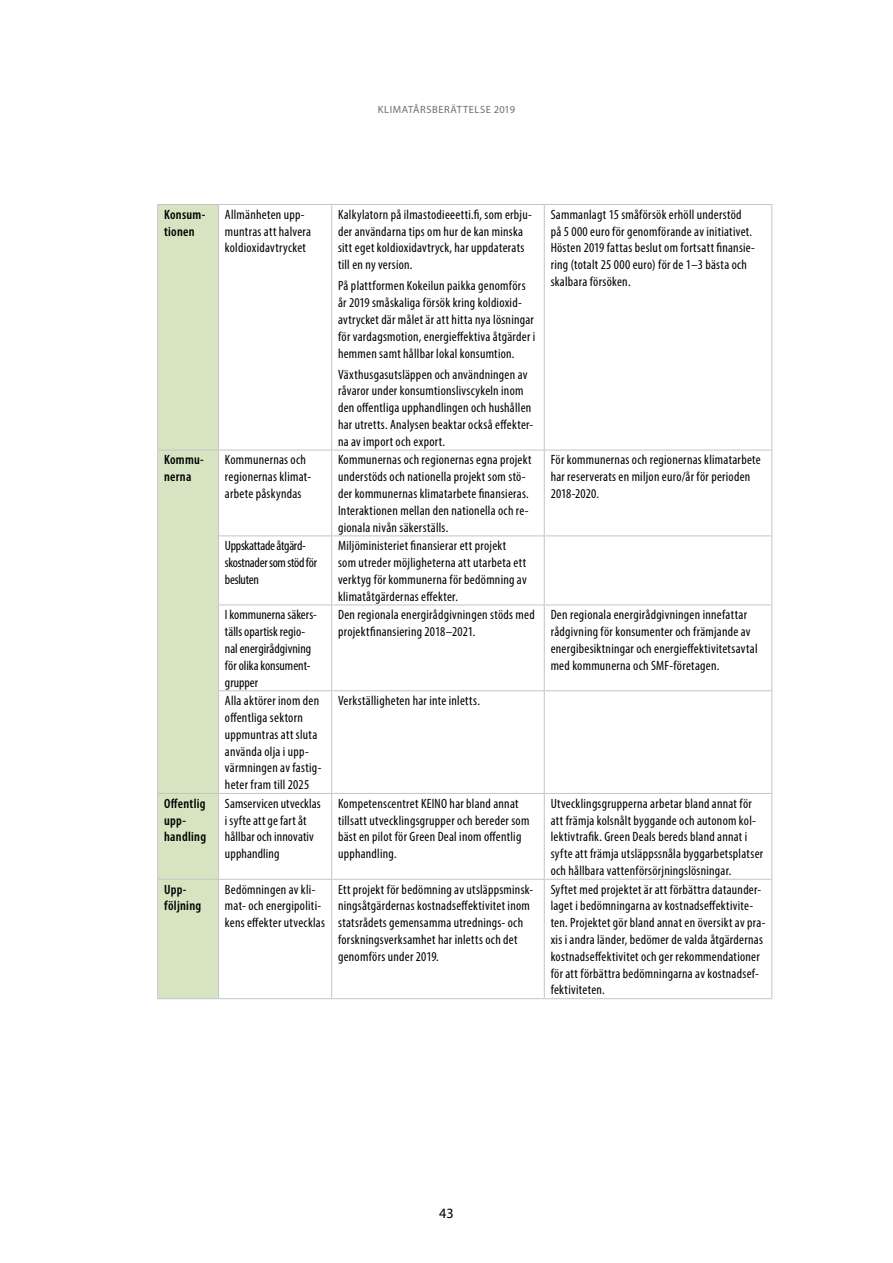
<style>
.page{position:relative;width:893px;height:1263px;background:#fff}
.page>*{position:absolute;margin:0;border:0;box-sizing:border-box;transform-origin:0 0}
.t1{font:14.25px "Myriad Pro";color:#000}
.Taulu_perus_vas{font:condensed 13.5px/16.8px "Myriad Pro";letter-spacing:.02em;color:#000}
.Taulu_perus_vas-2{font:condensed 13.5px/16.8px "Myriad Pro";color:#000}
.Taulu_perus_vas-3{font:600 condensed 13.5px/16.8px "Myriad Pro";letter-spacing:.025em;color:#000}
.Taulu_perus_vas-4{font:condensed 13.5px/16.8px "Myriad Pro";letter-spacing:-.02em;color:#000}
.t2{font:10.5px "Myriad Pro";letter-spacing:.05em;color:#6e6e6d}
</style>
<div class="page">
<div style="left:158px;top:205px;width:60px;height:793px;background:#d7e4c1"></div>
<hr style="left:219px;top:204px;width:113px;height:1px;background:#c5c5c6">
<hr style="left:332px;top:204px;width:212px;height:1px;background:#c5c5c6">
<hr style="left:331px;top:205px;width:1px;height:245px;background:#c5c5c6">
<hr style="left:544px;top:204px;width:228px;height:1px;background:#c5c5c6">
<hr style="left:544px;top:205px;width:1px;height:245px;background:#c5c5c6">
<hr style="left:771px;top:205px;width:1px;height:245px;background:#c5c5c6">
<hr style="left:219px;top:450px;width:113px;height:1px;background:#c5c5c6">
<hr style="left:332px;top:450px;width:212px;height:1px;background:#c5c5c6">
<hr style="left:331px;top:450px;width:1px;height:85px;background:#c5c5c6">
<hr style="left:544px;top:450px;width:228px;height:1px;background:#c5c5c6">
<hr style="left:544px;top:450px;width:1px;height:85px;background:#c5c5c6">
<hr style="left:771px;top:450px;width:1px;height:85px;background:#c5c5c6">
<hr style="left:218px;top:535px;width:114px;height:1px;background:#c5c5c6">
<hr style="left:332px;top:535px;width:212px;height:1px;background:#c5c5c6">
<hr style="left:331px;top:536px;width:1px;height:68px;background:#c5c5c6">
<hr style="left:544px;top:535px;width:228px;height:1px;background:#c5c5c6">
<hr style="left:544px;top:536px;width:1px;height:68px;background:#c5c5c6">
<hr style="left:771px;top:536px;width:1px;height:68px;background:#c5c5c6">
<hr style="left:218px;top:604px;width:114px;height:1px;background:#c5c5c6">
<hr style="left:332px;top:604px;width:212px;height:1px;background:#c5c5c6">
<hr style="left:331px;top:605px;width:1px;height:85px;background:#c5c5c6">
<hr style="left:544px;top:604px;width:228px;height:1px;background:#c5c5c6">
<hr style="left:544px;top:605px;width:1px;height:85px;background:#c5c5c6">
<hr style="left:771px;top:605px;width:1px;height:85px;background:#c5c5c6">
<hr style="left:218px;top:690px;width:114px;height:1px;background:#c5c5c6">
<hr style="left:332px;top:690px;width:212px;height:1px;background:#c5c5c6">
<hr style="left:331px;top:691px;width:1px;height:102px;background:#c5c5c6">
<hr style="left:544px;top:690px;width:228px;height:1px;background:#c5c5c6">
<hr style="left:544px;top:691px;width:1px;height:102px;background:#c5c5c6">
<hr style="left:771px;top:691px;width:1px;height:102px;background:#c5c5c6">
<hr style="left:219px;top:793px;width:113px;height:1px;background:#c5c5c6">
<hr style="left:218px;top:794px;width:1px;height:85px;background:#c5c5c6">
<hr style="left:332px;top:793px;width:212px;height:1px;background:#c5c5c6">
<hr style="left:331px;top:794px;width:1px;height:85px;background:#c5c5c6">
<hr style="left:544px;top:793px;width:228px;height:1px;background:#c5c5c6">
<hr style="left:544px;top:794px;width:1px;height:85px;background:#c5c5c6">
<hr style="left:771px;top:794px;width:1px;height:85px;background:#c5c5c6">
<hr style="left:157px;top:879px;width:62px;height:1px;background:#c5c5c6">
<hr style="left:219px;top:879px;width:113px;height:1px;background:#c5c5c6">
<hr style="left:218px;top:880px;width:1px;height:118px;background:#c5c5c6">
<hr style="left:332px;top:879px;width:212px;height:1px;background:#c5c5c6">
<hr style="left:331px;top:880px;width:1px;height:118px;background:#c5c5c6">
<hr style="left:544px;top:879px;width:228px;height:1px;background:#c5c5c6">
<hr style="left:544px;top:880px;width:1px;height:118px;background:#c5c5c6">
<hr style="left:771px;top:880px;width:1px;height:118px;background:#c5c5c6">
<hr style="left:157px;top:794px;width:1px;height:85px;background:#c5c5c6">
<hr style="left:157px;top:880px;width:1px;height:118px;background:#c5c5c6">
<hr style="left:157px;top:998px;width:62px;height:1px;background:#c5c5c6">
<hr style="left:219px;top:998px;width:113px;height:1px;background:#c5c5c6">
<hr style="left:332px;top:998px;width:212px;height:1px;background:#c5c5c6">
<hr style="left:544px;top:998px;width:228px;height:1px;background:#c5c5c6">
<hr style="left:157px;top:204px;width:62px;height:1px;background:#c5c5c6">
<hr style="left:157px;top:205px;width:1px;height:245px;background:#c5c5c6">
<hr style="left:218px;top:205px;width:1px;height:245px;background:#c5c5c6">
<hr style="left:157px;top:450px;width:62px;height:1px;background:#c5c5c6">
<hr style="left:157px;top:450px;width:1px;height:86px;background:#c5c5c6">
<hr style="left:218px;top:450px;width:1px;height:85px;background:#c5c5c6">
<hr style="left:157px;top:536px;width:1px;height:69px;background:#c5c5c6">
<hr style="left:218px;top:536px;width:1px;height:68px;background:#c5c5c6">
<hr style="left:157px;top:605px;width:1px;height:86px;background:#c5c5c6">
<hr style="left:218px;top:605px;width:1px;height:85px;background:#c5c5c6">
<hr style="left:157px;top:691px;width:1px;height:102px;background:#c5c5c6">
<hr style="left:218px;top:691px;width:1px;height:102px;background:#c5c5c6">
<hr style="left:157px;top:793px;width:62px;height:1px;background:#c5c5c6">
<p class="t2" style="left:378px;top:103px;width:139px">KLIMATÅRSBERÄTTELSE 2019</p>
<p class="Taulu_perus_vas-3" style="left:164px;top:206px;width:42px">Konsum&shy;tionen</p>
<p class="Taulu_perus_vas" style="left:225px;top:206px;width:88px">Allmänheten upp&shy;muntras att halvera koldioxidavtrycket</p>
<p class="Taulu_perus_vas" style="left:338px;top:206px;width:195px">Kalkylatorn på ilmastodieeetti.fi, som erbju&shy;der användarna tips om hur de kan minska sitt eget koldioxidavtryck, har uppdaterats till en ny version.</p>
<p class="Taulu_perus_vas" style="left:338px;top:277px;width:199px">På plattformen Kokeilun paikka genomförs år 2019 småskaliga försök kring koldioxid&shy;avtrycket där målet är att hitta nya lösningar för vardagsmotion, energieffektiva åtgärder i hemmen samt hållbar lokal konsumtion.</p>
<p class="Taulu_perus_vas" style="left:338px;top:366px;width:197px">Växthusgasutsläppen och användningen av råvaror under konsumtionslivscykeln inom den offentliga upphandlingen och hushållen har utretts. Analysen beaktar också effekter&shy;na av import och export.</p>
<p class="Taulu_perus_vas" style="left:551px;top:206px;width:206px">Sammanlagt 15 småförsök erhöll understöd på 5 000 euro för genomförande av initiativet.<br>Hösten 2019 fattas beslut om fortsatt finansie&shy;ring (totalt 25 000 euro) för de 1–3 bästa och skalbara försöken.</p>
<p class="Taulu_perus_vas-3" style="left:164px;top:451px;width:41px">Kommu&shy;nerna</p>
<p class="Taulu_perus_vas" style="left:225px;top:451px;width:87px">Kommunernas och regionernas klimat&shy;arbete påskyndas</p>
<p class="Taulu_perus_vas" style="left:338px;top:451px;width:195px">Kommunernas och regionernas egna projekt understöds och nationella projekt som stö&shy;der kommunernas klimatarbete finansieras.<br>Interaktionen mellan den nationella och re&shy;gionala nivån säkerställs.</p>
<p class="Taulu_perus_vas" style="left:551px;top:451px;width:212px">För kommunernas och regionernas klimatarbete har reserverats en miljon euro/år för perioden<br>2018-2020.</p>
<p class="Taulu_perus_vas-4" style="left:225px;top:537px;width:94px">Uppskattade åtgärd&shy;skostnader som stöd för besluten</p>
<p class="Taulu_perus_vas" style="left:338px;top:537px;width:190px">Miljöministeriet finansierar ett projekt som utreder möjligheterna att utarbeta ett verktyg för kommunerna för bedömning av klimatåtgärdernas effekter.</p>
<p class="Taulu_perus_vas-2" style="left:225px;top:606px;width:94px">I kommunerna säkers&shy;tälls opartisk regio&shy;nal energirådgivning för olika konsument&shy;grupper</p>
<p class="Taulu_perus_vas" style="left:338px;top:606px;width:198px">Den regionala energirådgivningen stöds med projektfinansiering 2018–2021.</p>
<p class="Taulu_perus_vas" style="left:551px;top:606px;width:209px">Den regionala energirådgivningen innefattar rådgivning för konsumenter och främjande av energibesiktningar och energieffektivitetsavtal med kommunerna och SMF-företagen.</p>
<p class="Taulu_perus_vas" style="left:225px;top:692px;width:98px">Alla aktörer inom den offentliga sektorn uppmuntras att sluta använda olja i upp&shy;värmningen av fastig&shy;heter fram till 2025</p>
<p class="Taulu_perus_vas" style="left:338px;top:692px;width:143px">Verkställigheten har inte inletts.</p>
<p class="Taulu_perus_vas-3" style="left:164px;top:795px;width:44px">Offentlig upp&shy;handling</p>
<p class="Taulu_perus_vas" style="left:225px;top:795px;width:97px">Samservicen utvecklas i syfte att ge fart åt hållbar och innovativ upphandling</p>
<p class="Taulu_perus_vas" style="left:338px;top:795px;width:193px">Kompetenscentret KEINO har bland annat tillsatt utvecklingsgrupper och bereder som bäst en pilot för Green Deal inom offentlig upphandling.</p>
<p class="Taulu_perus_vas" style="left:551px;top:795px;width:214px">Utvecklingsgrupperna arbetar bland annat för att främja kolsnålt byggande och autonom kol&shy;lektivtrafik. Green Deals bereds bland annat i syfte att främja utsläppssnåla byggarbetsplatser och hållbara vattenförsörjningslösningar.</p>
<p class="Taulu_perus_vas-3" style="left:164px;top:880px;width:39px">Upp&shy;följning</p>
<p class="Taulu_perus_vas" style="left:225px;top:881px;width:102px">Bedömningen av kli&shy;mat- och energipoliti&shy;kens effekter utvecklas</p>
<p class="Taulu_perus_vas" style="left:338px;top:881px;width:197px">Ett projekt för bedömning av utsläppsminsk&shy;ningsåtgärdernas kostnadseffektivitet inom statsrådets gemensamma utrednings- och forskningsverksamhet har inletts och det genomförs under 2019.</p>
<p class="Taulu_perus_vas" style="left:551px;top:881px;width:216px">Syftet med projektet är att förbättra dataunder&shy;laget i bedömningarna av kostnadseffektivite&shy;ten. Projektet gör bland annat en översikt av pra&shy;xis i andra länder, bedömer de valda åtgärdernas kostnadseffektivitet och ger rekommendationer för att förbättra bedömningarna av kostnadsef&shy;fektiviteten.</p>
<p class="t1" style="left:439px;top:1204px;width:16px">43</p>
</div>
